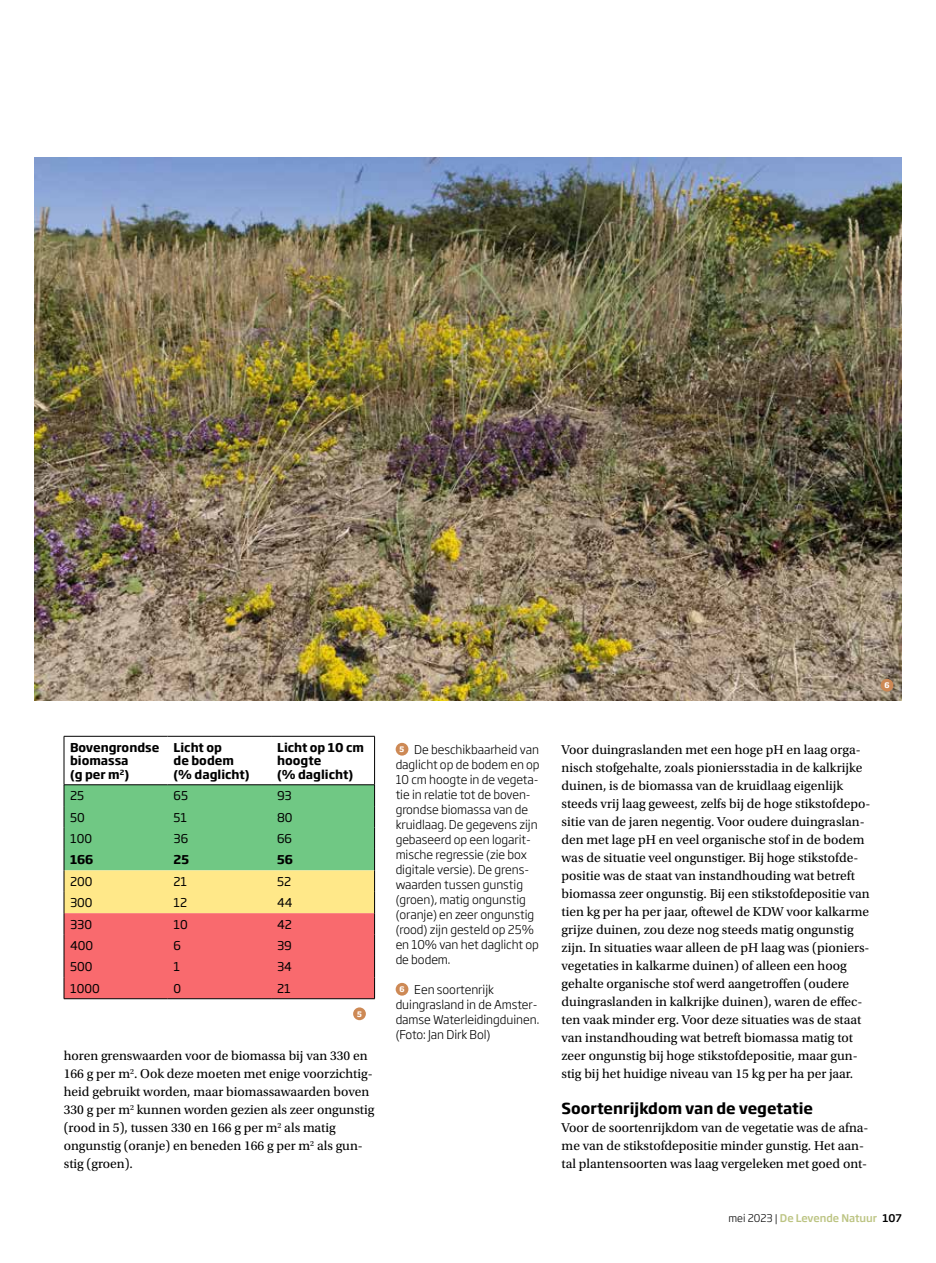
<style>
.page{position:relative;width:936px;height:1263px;background:#fff}
.page>*{position:absolute;margin:0;border:0;box-sizing:border-box;transform-origin:0 0}
.t1{font:700 15px "Soho Gothic Std";color:#000}
.t2{font:13.5px/18px "Utopia Std";color:#000}
.t3{font:300 12px/15px "Soho Gothic Std";letter-spacing:-.005em;color:#000}
.t4{font:700 12px/13.5px "Soho Gothic Std";color:#000}
.t5{font:12px "Soho Gothic Std";color:#000}
.t6{font:500 10.5px "Soho Gothic Std";color:#bcc482}
.t7{font:700 7.5px "Soho Std";color:#fff}
.s1{font-weight:300;color:#000}
.s2{color:#000}
</style>
<div class="page">
<img style="left:34px;top:157px;width:867px;height:543px">
<hr style="left:64px;top:784px;width:103px;height:1px;background:#000">
<hr style="left:167px;top:784px;width:104px;height:1px;background:#000">
<hr style="left:271px;top:784px;width:104px;height:1px;background:#000">
<hr style="left:64px;top:736px;width:103px;height:1px;background:#000">
<hr style="left:64px;top:736px;width:1px;height:48px;background:#000">
<hr style="left:167px;top:736px;width:104px;height:1px;background:#000">
<hr style="left:271px;top:736px;width:104px;height:1px;background:#000">
<hr style="left:374px;top:736px;width:1px;height:48px;background:#000">
<svg style="left:64px;top:785px;width:311px;height:213px;background:#c2a87b"></svg>
<hr style="left:64px;top:998px;width:103px;height:1px;background:#000">
<hr style="left:167px;top:998px;width:104px;height:1px;background:#000">
<hr style="left:271px;top:998px;width:104px;height:1px;background:#000">
<div style="left:395px;top:743px;width:13px;height:13px;background:#cd8955;border-radius:50%"></div>
<div style="left:395px;top:983px;width:13px;height:13px;background:#cd8955;border-radius:50%"></div>
<div style="left:353px;top:1007px;width:13px;height:13px;background:#cd8955;border-radius:50%"></div>
<div style="left:880px;top:679px;width:13px;height:13px;background:#cd8955;border-radius:50%"></div>
<p class="t4" style="left:70px;top:741px;width:91px">Bovengrondse biomassa<br>(g per m<sup>2</sup>)</p>
<p class="t4" style="left:173px;top:741px;width:78px">Licht op<br>de bodem (% daglicht)</p>
<p class="t4" style="left:277px;top:741px;width:88px">Licht op 10 cm hoogte<br>(% daglicht)</p>
<p class="t5" style="left:70px;top:788px;width:16px">25</p>
<p class="t5" style="left:173px;top:788px;width:16px">65</p>
<p class="t5" style="left:277px;top:788px;width:16px">93</p>
<p class="t5" style="left:70px;top:809px;width:16px">50</p>
<p class="t5" style="left:173px;top:809px;width:15px">51</p>
<p class="t5" style="left:277px;top:809px;width:17px">80</p>
<p class="t5" style="left:70px;top:831px;width:24px">100</p>
<p class="t5" style="left:173px;top:831px;width:16px">36</p>
<p class="t5" style="left:277px;top:831px;width:17px">66</p>
<p class="t4" style="left:70px;top:853px;width:25px">166</p>
<p class="t4" style="left:173px;top:853px;width:17px">25</p>
<p class="t4" style="left:277px;top:853px;width:17px">56</p>
<p class="t5" style="left:70px;top:874px;width:24px">200</p>
<p class="t5" style="left:173px;top:874px;width:15px">21</p>
<p class="t5" style="left:277px;top:874px;width:16px">52</p>
<p class="t5" style="left:70px;top:895px;width:24px">300</p>
<p class="t5" style="left:173px;top:895px;width:15px">12</p>
<p class="t5" style="left:277px;top:895px;width:17px">44</p>
<p class="t5" style="left:70px;top:916px;width:23px">330</p>
<p class="t5" style="left:173px;top:916px;width:16px">10</p>
<p class="t5" style="left:277px;top:916px;width:16px">42</p>
<p class="t5" style="left:70px;top:938px;width:25px">400</p>
<p class="t5" style="left:173px;top:938px;width:9px">6</p>
<p class="t5" style="left:277px;top:938px;width:16px">39</p>
<p class="t5" style="left:70px;top:959px;width:24px">500</p>
<p class="t5" style="left:173px;top:959px;width:8px">1</p>
<p class="t5" style="left:277px;top:959px;width:16px">34</p>
<p class="t5" style="left:70px;top:981px;width:31px">1000</p>
<p class="t5" style="left:173px;top:981px;width:9px">0</p>
<p class="t5" style="left:277px;top:981px;width:15px">21</p>
<p class="t7" style="left:357px;top:1009px;width:6px">5</p>
<p class="t2" style="left:64px;top:1047px;width:312px">horen grenswaarden voor de biomassa bij van 330 en 166 g per m<sup>2</sup>. Ook deze moeten met enige voorzichtig&shy;heid gebruikt worden, maar biomassawaarden boven 330 g per m<sup>2</sup> kunnen worden gezien als zeer ongunstig (rood in 5), tussen 330 en 166 g per m<sup>2</sup> als matig ongunstig (oranje) en beneden 166 g per m<sup>2</sup> als gun&shy;stig (groen).</p>
<p class="t3" style="left:395px;top:742px;width:145px;text-indent:4px"><sup>5</sup> De beschikbaarheid van daglicht op de bodem en op<br>10 cm hoogte in de vegeta&shy;tie in relatie tot de boven&shy;grondse biomassa van de kruidlaag. De gegevens zijn gebaseerd op een logarit&shy;mische regressie (zie box digitale versie). De grens&shy;waarden tussen gunstig (groen), matig ongunstig (oranje) en zeer ongunstig (rood) zijn gesteld op 25% en 10% van het daglicht op de bodem.</p>
<p class="t3" style="left:395px;top:982px;width:145px;text-indent:4px"><sup>6</sup> Een soortenrijk duingrasland in de Amster&shy;damse Waterleidingduinen. (Foto: Jan Dirk Bol)</p>
<p class="t7" style="left:884px;top:680px;width:7px">6</p>
<p class="t2" style="left:561px;top:741px;width:310px">Voor duingraslanden met een hoge pH en laag orga&shy;nisch stofgehalte, zoals pioniersstadia in de kalkrijke duinen, is de biomassa van de kruidlaag eigenlijk steeds vrij laag geweest, zelfs bij de hoge stikstofdepo&shy;sitie van de jaren negentig. Voor oudere duingraslan&shy;den met lage pH en veel organische stof in de bodem was de situatie veel ongunstiger. Bij hoge stikstofde&shy;positie was de staat van instandhouding wat betreft biomassa zeer ongunstig. Bij een stikstofdepositie van tien kg per ha per jaar, oftewel de KDW voor kalkarme grijze duinen, zou deze nog steeds matig ongunstig zijn. In situaties waar alleen de pH laag was (pioniers&shy;vegetaties in kalkarme duinen) of alleen een hoog gehalte organische stof werd aangetroffen (oudere duingraslanden in kalkrijke duinen), waren de effec&shy;ten vaak minder erg. Voor deze situaties was de staat van instandhouding wat betreft biomassa matig tot zeer ongunstig bij hoge stikstofdepositie, maar gun&shy;stig bij het huidige niveau van 15 kg per ha per jaar.</p>
<p class="t1" style="left:561px;top:1099px;width:253px">Soortenrijkdom van de vegetatie</p>
<p class="t2" style="left:561px;top:1119px;width:308px">Voor de soortenrijkdom van de vegetatie was de afna&shy;me van de stikstofdepositie minder gunstig. Het aan&shy;tal plantensoorten was laag vergeleken met goed ont-</p>
<p class="t6" style="left:728px;top:1211px;width:175px"><span class="s1">mei 2023 |</span> De Levende Natuur <span class="s2">107</span></p>
</div>
